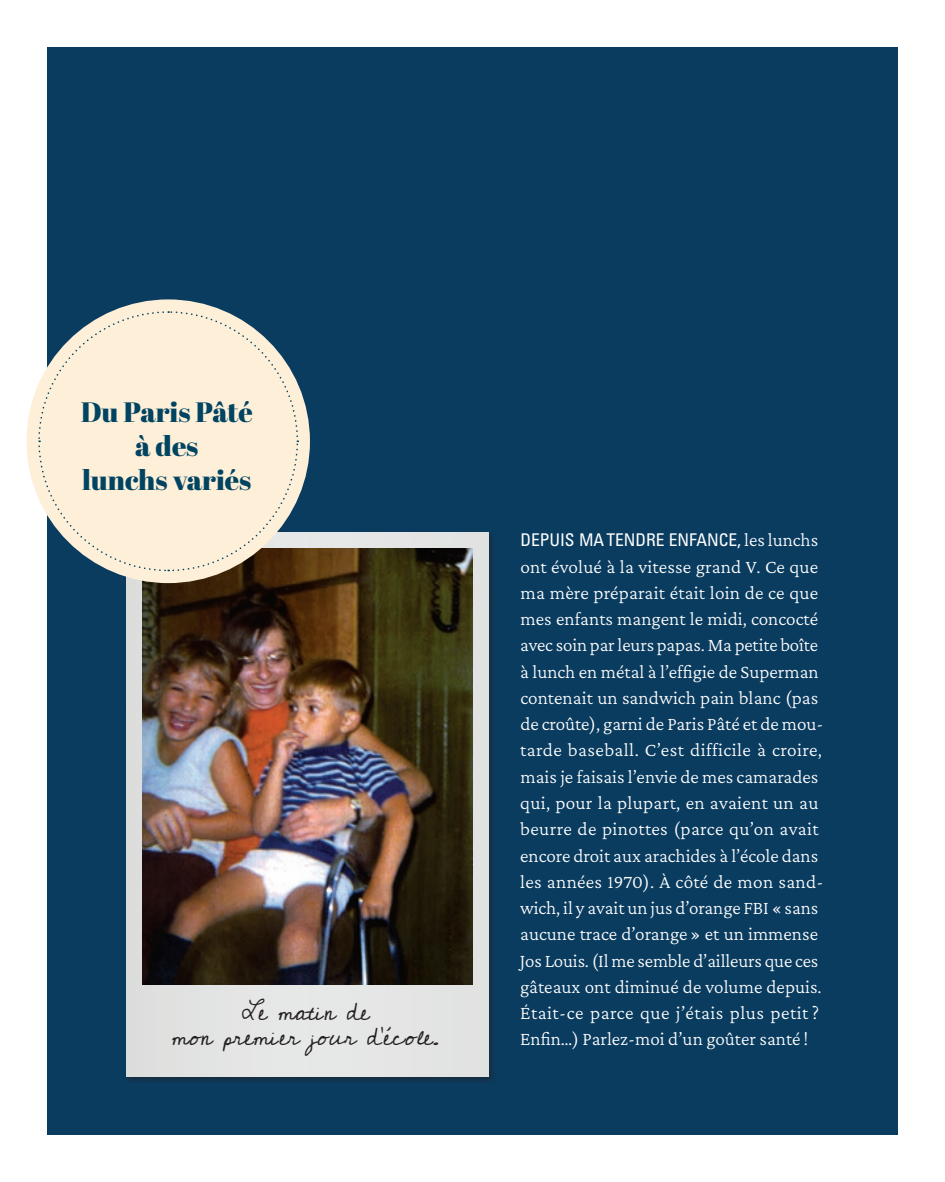
<style>
.page{position:relative;width:945px;height:1182px;background:#fff}
.page>*{position:absolute;margin:0;border:0;box-sizing:border-box;transform-origin:0 0}
.t1{font:28px/33.6px "Abril Fatface";color:#004462;text-align:center}
.t2{font:25.03px/24.5px "Cedarville Cursive";color:#231f20;text-align:center}
.t3{font:300 19.25px/26.2px "Crimson Pro";color:#fff}
.t4{font:condensed 17.5px "Univers LT Pro";color:#fff}
.s1{font-family:"Crimson Pro";font-weight:300;font-stretch:normal;font-size:19.25px}
</style>
<div class="page">
<div style="left:47px;top:47px;width:851px;height:1087px;background:#0a3c60"></div>
<div style="left:123px;top:529px;width:373px;height:555px;background:#231f20;opacity:.55"></div>
<div style="left:126px;top:532px;width:362px;height:544px;background:#e2e3e2"></div>
<img style="left:142px;top:548px;width:330px;height:436px">
<div style="left:26px;top:299px;width:284px;height:284px;background:#feefd8;border-radius:50%"></div>
<svg style="left:37px;top:310px;width:262px;height:262px"></svg>
<h1 class="t1" style="left:81px;top:395px;width:174px">Du Paris Pâté à des<br>lunchs variés</h1>
<h2 class="t2" style="left:173px;top:998px;width:268px">Le matin de<br>mon premier jour d’école.</h2>
<p class="t4" style="left:520px;top:529px;width:299px">DEPUIS MA TENDRE ENFANCE, <span class="s1">les lunchs</span></p>
<p class="t3" style="left:520px;top:553px;width:305px">ont évolué à la vitesse grand V. Ce que ma mère préparait était loin de ce que mes enfants mangent le midi, concocté avec soin par leurs papas. Ma petite boîte à lunch en métal à l’effigie de Superman contenait un sandwich pain blanc (pas de croûte), garni de Paris Pâté et de mou&shy;tarde baseball. C’est difficile à croire, mais je faisais l’envie de mes camarades qui, pour la plupart, en avaient un au beurre de pinottes (parce qu’on avait encore droit aux arachides à l’école dans les années 1970). À côté de mon sand&shy;wich, il y avait un jus d’orange FBI « sans aucune trace d’orange » et un immense Jos Louis. (Il me semble d’ailleurs que ces gâteaux ont diminué de volume depuis.<br>Était-ce parce que j’étais plus petit ?<br>Enfin…) Parlez-moi d’un goûter santé !</p>
</div>
